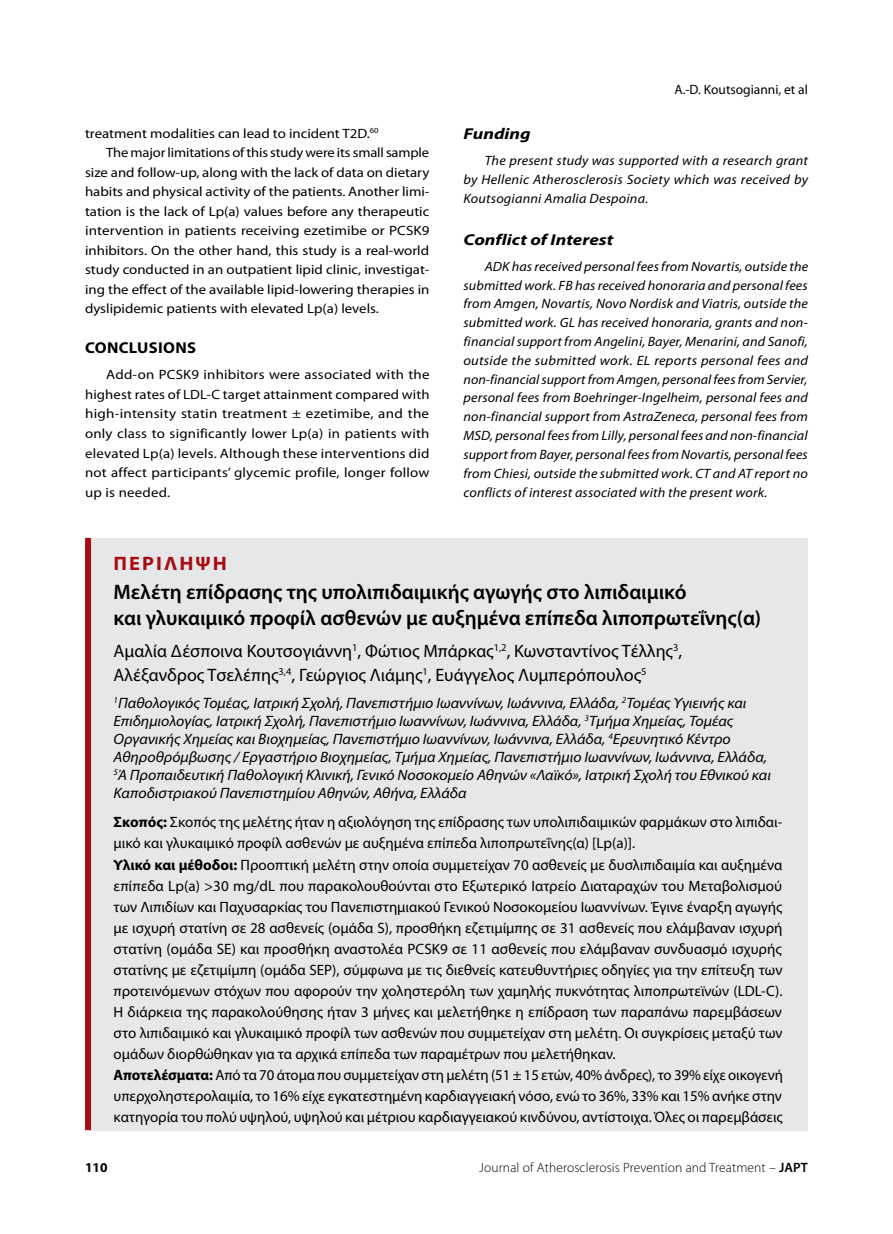
<style>
.page{position:relative;width:893px;height:1234px;background:#fff}
.page>*{position:absolute;margin:0;border:0;box-sizing:border-box;transform-origin:0 0}
.t1{font:600 21px/25.5px "Myriad Pro";color:#000}
.t2{font:700 19.5px "Myriad Pro";letter-spacing:.1em;color:#a70e13;scale:1.05 1}
.t3{font:18px/24px "Myriad Pro";color:#000}
.t4{font:italic 700 15.75px "Myriad Pro";color:#000;scale:1.2 1}
.t5{font:700 15.75px "Myriad Pro";letter-spacing:.02em;color:#000;scale:1.05 1}
.t6{font:15px/21px "Myriad Pro";color:#000}
.t7{font:italic 15px/18px "Myriad Pro";color:#000;scale:1.05 1}
.t8{font:italic 13.5px/18.9px "Myriad Pro";letter-spacing:.01em;color:#000;text-align:justify;scale:1.05 1}
.t9{font:13.5px/19.6px "Myriad Pro";color:#000;text-align:justify;scale:1.1 1}
.t10{font:300 13.5px "Myriad Pro";letter-spacing:.01em;color:#000}
.t11{font:13.5px "Myriad Pro";color:#000;scale:1.08 1}
.t12{font:13.5px "Myriad Pro";color:#000;scale:1.12 1}
.t13{font:13.5px "Myriad Pro";color:#000}
.t14{font:700 13.5px "Myriad Pro";color:#000}
.s1{font-weight:700}
.s2{font-weight:600}
</style>
<div class="page">
<div style="left:88px;top:537px;width:720px;height:592px;background:#e6e7e8"></div>
<div style="left:85px;top:537px;width:6px;height:592px;background:#a70e13"></div>
<p class="t9" style="left:85px;top:123px;width:268px">treatment modalities can lead to incident T2D.<sup>60</sup></p>
<p class="t11" style="left:106px;top:144px;width:300px">The major limitations of this study were its small sample</p>
<p class="t9" style="left:85px;top:162px;width:315px">size and follow-up, along with the lack of data on dietary</p>
<p class="t9" style="left:85px;top:182px;width:315px">habits and physical activity of the patients. Another limi-</p>
<p class="t9" style="left:85px;top:201px;width:315px">tation is the lack of Lp(a) values before any therapeutic</p>
<p class="t12" style="left:85px;top:222px;width:309px">intervention in patients receiving ezetimibe or PCSK9</p>
<p class="t9" style="left:85px;top:240px;width:314px">inhibitors. On the other hand, this study is a real-world</p>
<p class="t9" style="left:85px;top:260px;width:315px">study conducted in an outpatient lipid clinic, investigat-</p>
<p class="t9" style="left:85px;top:279px;width:315px">ing the effect of the available lipid-lowering therapies in</p>
<p class="t9" style="left:85px;top:299px;width:269px">dyslipidemic patients with elevated Lp(a) levels.</p>
<p class="t5" style="left:85px;top:337px;width:107px">CONCLUSIONS</p>
<p class="t9" style="left:85px;top:364px;width:315px;text-indent:21px">Add-on PCSK9 inhibitors were associated with the highest rates of LDL-C target attainment compared with high-intensity statin treatment ± ezetimibe, and the only class to significantly lower Lp(a) in patients with elevated Lp(a) levels. Although these interventions did not affect participants’ glycemic profile, longer follow up is needed.</p>
<p class="t13" style="left:674px;top:81px;width:135px">A.-D. Koutsogianni, et al</p>
<p class="t4" style="left:463px;top:124px;width:58px">Funding</p>
<p class="t8" style="left:463px;top:150px;width:330px;text-indent:21px">The present study was supported with a research grant by Hellenic Atherosclerosis Society which was received by Koutsogianni Amalia Despoina.</p>
<p class="t4" style="left:463px;top:229px;width:126px">Conflict of Interest</p>
<p class="t8" style="left:463px;top:256px;width:330px;text-indent:21px">ADK has received personal fees from Novartis, outside the submitted work. FB has received honoraria and personal fees from Amgen, Novartis, Novo Nordisk and Viatris, outside the submitted work. GL has received honoraria, grants and non&shy;financial support from Angelini, Bayer, Menarini, and Sanofi, outside the submitted work. EL reports personal fees and non-financial support from Amgen, personal fees from Servier, personal fees from Boehringer-Ingelheim, personal fees and non-financial support from AstraZeneca, personal fees from MSD, personal fees from Lilly, personal fees and non-financial support from Bayer, personal fees from Novartis, personal fees from Chiesi, outside the submitted work. CT and AT report no conflicts of interest associated with the present work.</p>
<h2 class="t2" style="left:114px;top:550px;width:109px">ΠΕΡΙΛΗΨΗ</h2>
<h1 class="t1" style="left:114px;top:579px;width:649px">Μελέτη επίδρασης της υπολιπιδαιμικής αγωγής στο λιπιδαιμικό<br>και γλυκαιμικό προφίλ ασθενών με αυξημένα επίπεδα λιποπρωτεΐνης(α)</h1>
<p class="t3" style="left:114px;top:639px;width:570px">Αμαλία Δέσποινα Κουτσογιάννη<sup>1</sup>, Φώτιος Μπάρκας<sup>1,2</sup>, Κωνσταντίνος Τέλλης<sup>3</sup>,<br>Αλέξανδρος Τσελέπης<sup>3,4</sup>, Γεώργιος Λιάμης<sup>1</sup>, Ευάγγελος Λυμπερόπουλος<sup>5</sup></p>
<p class="t7" style="left:114px;top:693px;width:628px"><sup>1</sup>Παθολογικός Τομέας, Ιατρική Σχολή, Πανεπιστήμιο Ιωαννίνων, Ιωάννινα, Ελλάδα, <sup>2</sup>Τομέας Υγιεινής και Επιδημιολογίας, Ιατρική Σχολή, Πανεπιστήμιο Ιωαννίνων, Ιωάννινα, Ελλάδα, <sup>3</sup>Τμήμα Χημείας, Τομέας Οργανικής Χημείας και Βιοχημείας, Πανεπιστήμιο Ιωαννίνων, Ιωάννινα, Ελλάδα, <sup>4</sup>Ερευνητικό Κέντρο Αθηροθρόμβωσης / Εργαστήριο Βιοχημείας, Τμήμα Χημείας, Πανεπιστήμιο Ιωαννίνων, Ιωάννινα, Ελλάδα, <sup>5</sup>Ά Προπαιδευτική Παθολογική Κλινική, Γενικό Νοσοκομείο Αθηνών «Λαϊκό», Ιατρική Σχολή του Εθνικού και Καποδιστριακού Πανεπιστημίου Αθηνών, Αθήνα, Ελλάδα</p>
<p class="t6" style="left:114px;top:811px;width:671px"><span class="s1">ΣΚΟΠΌΣ:</span> Σκοπός της μελέτης ήταν η αξιολόγηση της επίδρασης των υπολιπιδαιμικών φαρμάκων στο λιπιδαι&shy;μικό και γλυκαιμικό προφίλ ασθενών με αυξημένα επίπεδα λιποπρωτεΐνης(α) [Lp(a)].<br><span class="s1">ΥΛΙΚΌ ΚΑΙ ΜΈΘΟΔΟΙ:</span> Προοπτική μελέτη στην οποία συμμετείχαν 70 ασθενείς με δυσλιπιδαιμία και αυξημένα επίπεδα Lp(a) &gt;30 mg/dL που παρακολουθούνται στο Εξωτερικό Ιατρείο Διαταραχών του Μεταβολισμού των Λιπιδίων και Παχυσαρκίας του Πανεπιστημιακού Γενικού Νοσοκομείου Ιωαννίνων. Έγινε έναρξη αγωγής με ισχυρή στατίνη σε 28 ασθενείς (ομάδα S), προσθήκη εζετιμίμπης σε 31 ασθενείς που ελάμβαναν ισχυρή στατίνη (ομάδα SE) και προσθήκη αναστολέα PCSK9 σε 11 ασθενείς που ελάμβαναν συνδυασμό ισχυρής στατίνης με εζετιμίμπη (ομάδα SEP), σύμφωνα με τις διεθνείς κατευθυντήριες οδηγίες για την επίτευξη των προτεινόμενων στόχων που αφορούν την χοληστερόλη των χαμηλής πυκνότητας λιποπρωτεϊνών (LDL-C).<br>Η διάρκεια της παρακολούθησης ήταν 3 μήνες και μελετήθηκε η επίδραση των παραπάνω παρεμβάσεων στο λιπιδαιμικό και γλυκαιμικό προφίλ των ασθενών που συμμετείχαν στη μελέτη. Οι συγκρίσεις μεταξύ των ομάδων διορθώθηκαν για τα αρχικά επίπεδα των παραμέτρων που μελετήθηκαν.<br><span class="s1">ΑΠΟΤΕΛΈΣΜΑΤΑ:</span> Από τα 70 άτομα που συμμετείχαν στη μελέτη (51 ± 15 ετών, 40% άνδρες), το 39% είχε οικογενή υπερχοληστερολαιμία, το 16% είχε εγκατεστημένη καρδιαγγειακή νόσο, ενώ το 36%, 33% και 15% ανήκε στην κατηγορία του πολύ υψηλού, υψηλού και μέτριου καρδιαγγειακού κινδύνου, αντίστοιχα. Όλες οι παρεμβάσεις</p>
<p class="t14" style="left:85px;top:1158px;width:24px">110</p>
<p class="t10" style="left:479px;top:1158px;width:330px">Journal of Atherosclerosis Prevention and Treatment – <span class="s2">JAPT</span></p>
</div>
